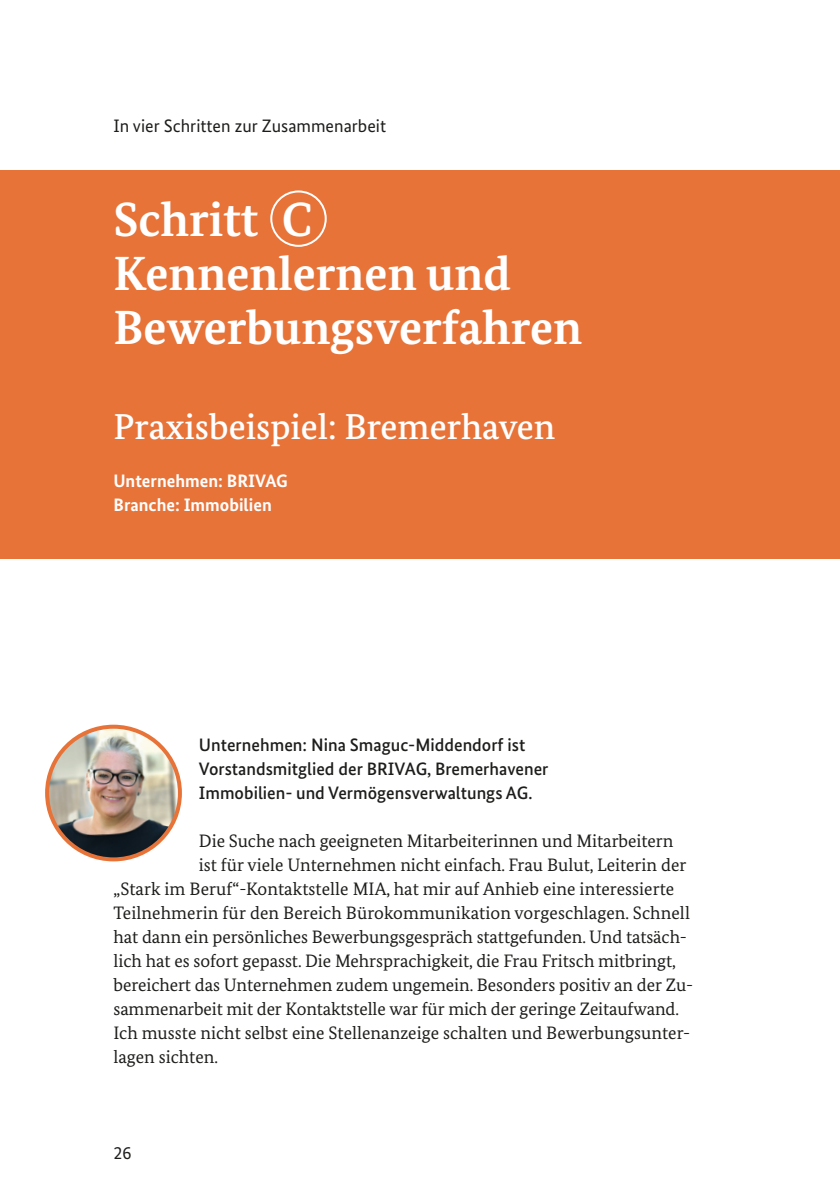
<style>
.page{position:relative;width:840px;height:1191px;background:#fff}
.page>*{position:absolute;margin:0;border:0;box-sizing:border-box;transform-origin:0 0}
.H2_weiss_gross{font:700 48px/54px "Bundes Serif";color:#fff}
.Buchstaben_Ü{font:700 48px "Bundes Serif";color:#fff}
.t1{font:500 36px "Bundes Serif";color:#fff}
.Body_Body-P_Fließtext{font:18px "Bundes Serif";color:#1d1d1b}
.t2{font:500 18px/24px "Bundes Sans";color:#1d1d1b}
.t3{font:700 18px/24px "Bundes Sans";color:#fff}
.t4{font:18px "Bundes Sans";color:#1d1d1b}
</style>
<div class="page">
<img style="left:47px;top:726px;width:133px;height:133px;border-radius:66px">
<div style="left:45px;top:724px;width:137px;height:137px;border:4px solid #e77339;border-radius:50%"></div>
<div style="left:0;top:170px;width:839px;height:388px;background:#e77339"></div>
<div style="left:270px;top:190px;width:56px;height:57px;border:2px solid #fff;border-radius:50%"></div>
<p class="t4" style="left:113px;top:115px;width:274px">In vier Schritten zur Zusammenarbeit</p>
<h2 class="H2_weiss_gross" style="left:113px;top:192px;width:470px">Schritt<br>Kennenlernen und<br>Bewerbungsverfahren</h2>
<h2 class="Buchstaben_Ü" style="left:281px;top:190px;width:32px">C</h2>
<p class="t1" style="left:113px;top:404px;width:443px">Praxisbeispiel: Bremerhaven</p>
<p class="t3" style="left:113px;top:468px;width:176px">Unternehmen: BRIVAG<br>Branche: Immobilien</p>
<p class="t2" style="left:199px;top:732px;width:351px">Unternehmen: Nina Smaguc-Middendorf ist<br>Vorstandsmitglied der BRIVAG, Bremerhavener<br>Immobilien- und Vermögensverwaltungs AG.</p>
<p class="Body_Body-P_Fließtext" style="left:199px;top:829px;width:475px">Die Suche nach geeigneten Mitarbeiterinnen und Mitarbeitern</p>
<p class="Body_Body-P_Fließtext" style="left:199px;top:853px;width:488px">ist für viele Unternehmen nicht einfach. Frau Bulut, Leiterin der</p>
<p class="Body_Body-P_Fließtext" style="left:113px;top:877px;width:562px">„Stark im Beruf“-Kontaktstelle MIA, hat mir auf Anhieb eine interessierte</p>
<p class="Body_Body-P_Fließtext" style="left:113px;top:901px;width:577px">Teilnehmerin für den Bereich Bürokommunikation vorgeschlagen. Schnell</p>
<p class="Body_Body-P_Fließtext" style="left:113px;top:925px;width:574px">hat dann ein persönliches Bewerbungsgespräch stattgefunden. Und tatsäch-</p>
<p class="Body_Body-P_Fließtext" style="left:113px;top:949px;width:563px">lich hat es sofort gepasst. Die Mehrsprachigkeit, die Frau Fritsch mitbringt,</p>
<p class="Body_Body-P_Fließtext" style="left:113px;top:973px;width:578px">bereichert das Unternehmen zudem ungemein. Besonders positiv an der Zu-</p>
<p class="Body_Body-P_Fließtext" style="left:113px;top:997px;width:566px">sammenarbeit mit der Kontaktstelle war für mich der geringe Zeitaufwand.</p>
<p class="Body_Body-P_Fließtext" style="left:113px;top:1021px;width:577px">Ich musste nicht selbst eine Stellenanzeige schalten und Bewerbungsunter-</p>
<p class="Body_Body-P_Fließtext" style="left:113px;top:1045px;width:106px">lagen sichten.</p>
<p class="t4" style="left:113px;top:1141px;width:19px">26</p>
</div>
